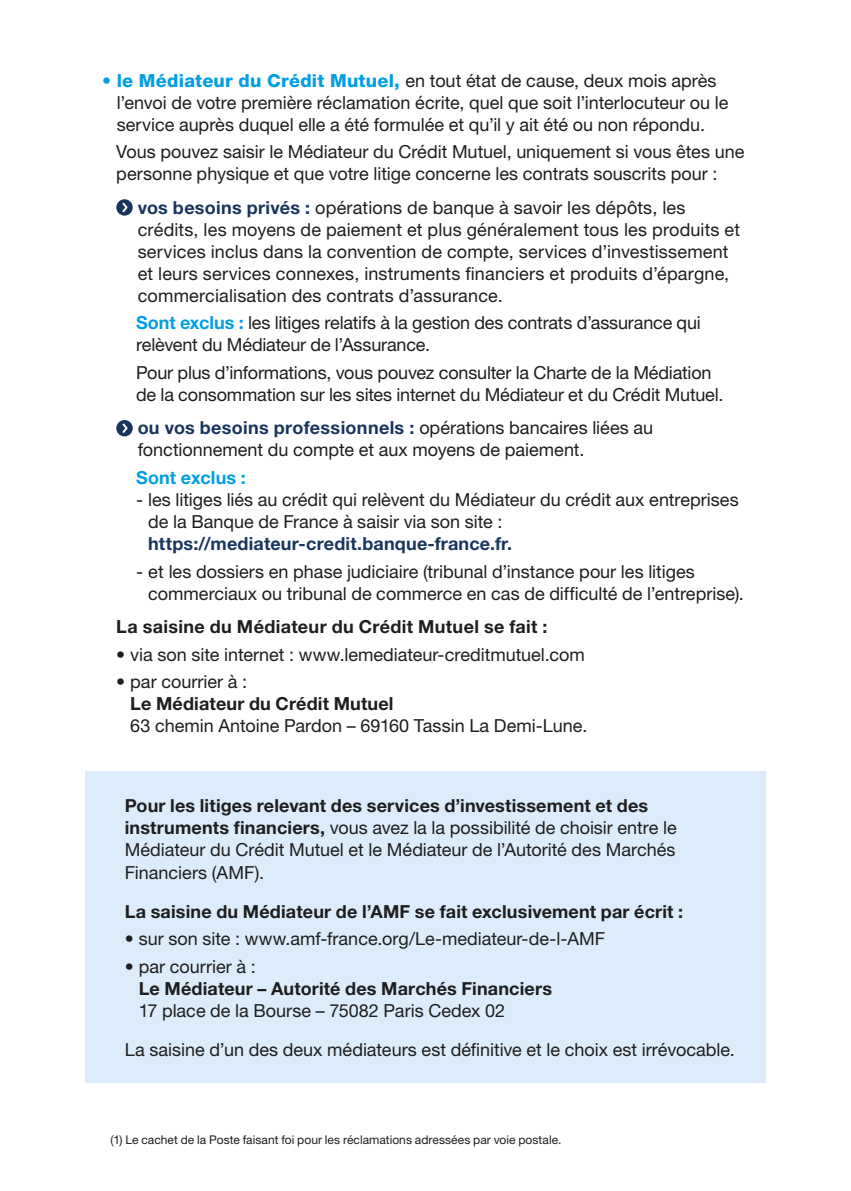
<style>
.page{position:relative;width:851px;height:1191px;background:#fff}
.page>*{position:absolute;margin:0;border:0;box-sizing:border-box;transform-origin:0 0}
.t1{font:18px/22px "Helvetica Neue LT Std";color:#1d1e1f}
.t2{font:700 18px "Helvetica Neue LT Std";letter-spacing:.01em;color:#1d1e1f}
.t3{font:700 18px "Helvetica Neue LT Std";letter-spacing:.01em;color:#19355c}
.t4{font:700 18px "Helvetica Neue LT Std";letter-spacing:.01em;color:#009fe2}
.t5{font:12px "Helvetica Neue LT Std";color:#1d1e1f}
.s1{color:#009fe2}
.s2{font-weight:800;color:#009fe2}
.s3{font-weight:700;color:#19355c}
.s4{font-weight:700;color:#009fe2}
.s5{font-weight:700}
</style>
<div class="page">
<div style="left:85px;top:771px;width:680px;height:312px;background:#ddecfa"></div>
<svg style="left:116px;top:199px;width:17px;height:17px"></svg>
<svg style="left:116px;top:420px;width:17px;height:16px"></svg>
<p class="t1" style="left:117px;top:69px;width:613px;text-indent:-15px"><span class="s1">•</span> <span class="s2">le Médiateur du Crédit Mutuel,</span> en tout état de cause, deux mois après l’envoi de votre première réclamation écrite, quel que soit l’interlocuteur ou le service auprès duquel elle a été formulée et qu’il y ait été ou non répondu.</p>
<p class="t1" style="left:116px;top:141px;width:629px">Vous pouvez saisir le Médiateur du Crédit Mutuel, uniquement si vous êtes une personne physique et que votre litige concerne les contrats souscrits pour :</p>
<p class="t1" style="left:138px;top:196px;width:603px"><span class="s3">vos besoins privés :</span> opérations de banque à savoir les dépôts, les crédits, les moyens de paiement et plus généralement tous les produits et services inclus dans la convention de compte, services d’investissement et leurs services connexes, instruments financiers et produits d’épargne, commercialisation des contrats d’assurance.</p>
<p class="t1" style="left:136px;top:312px;width:566px"><span class="s4">Sont exclus :</span> les litiges relatifs à la gestion des contrats d’assurance qui relèvent du Médiateur de l’Assurance.</p>
<p class="t1" style="left:136px;top:361px;width:588px">Pour plus d’informations, vous pouvez consulter la Charte de la Médiation de la consommation sur les sites internet du Médiateur et du Crédit Mutuel.</p>
<p class="t1" style="left:138px;top:417px;width:517px"><span class="s3">ou vos besoins professionnels :</span> opérations bancaires liées au fonctionnement du compte et aux moyens de paiement.</p>
<p class="t4" style="left:136px;top:466px;width:111px">Sont exclus :</p>
<p class="t1" style="left:148px;top:488px;width:592px;text-indent:-12px">- les litiges liés au crédit qui relèvent du Médiateur du crédit aux entreprises de la Banque de France à saisir via son site :</p>
<p class="t3" style="left:148px;top:532px;width:365px">https://mediateur-credit.banque-france.fr.</p>
<p class="t1" style="left:148px;top:560px;width:597px;text-indent:-12px">- et les dossiers en phase judiciaire (tribunal d’instance pour les litiges commerciaux ou tribunal de commerce en cas de difficulté de l’entreprise).</p>
<p class="t2" style="left:116px;top:615px;width:433px">La saisine du Médiateur du Crédit Mutuel se fait :</p>
<p class="t1" style="left:116px;top:643px;width:470px">• via son site internet : www.lemediateur-creditmutuel.com</p>
<p class="t1" style="left:116px;top:671px;width:132px">• par courrier à :</p>
<p class="t2" style="left:130px;top:693px;width:265px">Le Médiateur du Crédit Mutuel</p>
<p class="t1" style="left:130px;top:715px;width:458px">63 chemin Antoine Pardon – 69160 Tassin La Demi-Lune.</p>
<p class="t1" style="left:125px;top:795px;width:553px"><span class="s5">Pour les litiges relevant des services d’investissement et des instruments financiers,</span> vous avez la la possibilité de choisir entre le Médiateur du Crédit Mutuel et le Médiateur de l’Autorité des Marchés Financiers (AMF).</p>
<p class="t2" style="left:125px;top:900px;width:559px">La saisine du Médiateur de l’AMF se fait exclusivement par écrit :</p>
<p class="t1" style="left:125px;top:927px;width:481px">• sur son site : www.amf-france.org/Le-mediateur-de-l-AMF</p>
<p class="t1" style="left:125px;top:955px;width:132px">• par courrier à :</p>
<p class="t2" style="left:139px;top:977px;width:414px">Le Médiateur – Autorité des Marchés Financiers</p>
<p class="t1" style="left:125px;top:990px;width:611px;line-height:39px;text-indent:14px">17 place de la Bourse – 75082 Paris Cedex 02<br>La saisine d’un des deux médiateurs est définitive et le choix est irrévocable.</p>
<p class="t5" style="left:111px;top:1132px;width:452px">(1) Le cachet de la Poste faisant foi pour les réclamations adressées par voie postale.</p>
</div>
